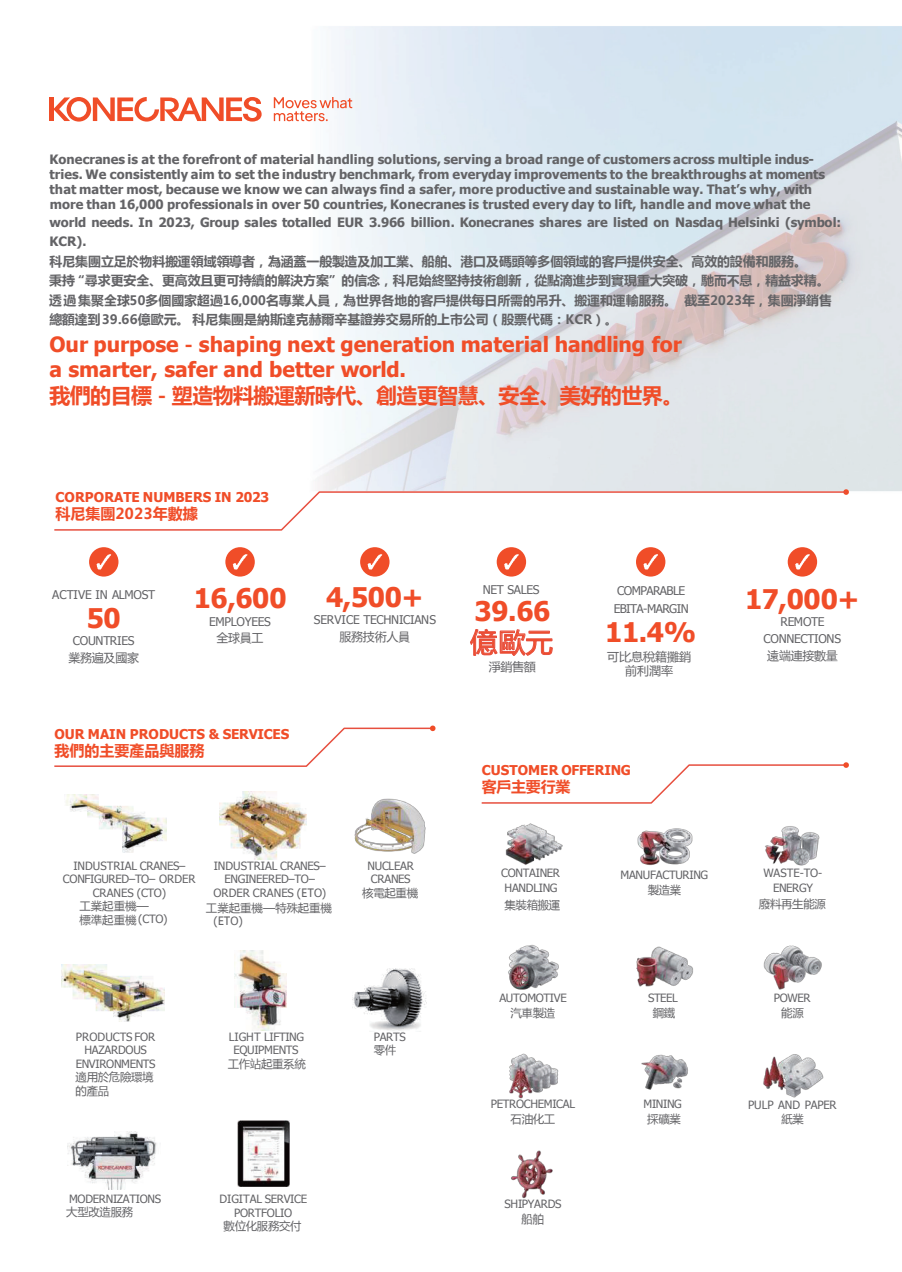
<style>
.page{position:relative;width:902px;height:1272px;background:#fff}
.page>*{position:absolute;margin:0;border:0;box-sizing:border-box;transform-origin:0 0}
.t1{font:700 27px "Tahoma";letter-spacing:-.015em;color:#f04d28}
.t2{font:27px "Microsoft Ya Hei Traditional";color:#f04d28}
.t3{font:700 21px/24.6px "Tahoma";color:#f04d28}
.t4{font:700 21px "Microsoft Ya Hei";letter-spacing:-.03em;color:#f04d28}
.t5{font:700 15px "Microsoft Ya Hei";color:#f04d28}
.t6{font:700 13.5px "Tahoma";color:#f04d28}
.t7{font:700 12.9px/15.3px "Tahoma";color:#636366}
.t8{font:700 12.9px/19.4px "Microsoft Ya Hei";color:#636366}
.t9{font:12px/17.4px "Tahoma";letter-spacing:-.025em;color:#636366;text-align:center}
.t10{font:12px "Microsoft Ya Hei Traditional";letter-spacing:-.025em;color:#636366}
.t11{font:12px/18px "Tahoma";letter-spacing:-.05em;color:#636366}
.t12{font:12px/14.4px "Microsoft Ya Hei Traditional";letter-spacing:-.005em;color:#636366;text-align:center}
.t13{font:11.4px/13.5px "Tahoma";letter-spacing:-.025em;color:#636366;text-align:center}
.t14{font:11.4px/13.5px "Microsoft Ya Hei Traditional";letter-spacing:-.025em;color:#636366}
.t15{font:11.4px "Microsoft Ya Hei Traditional";color:#636366}
.s1{font-family:"Microsoft Ya Hei"}
.s2{font-family:"Tahoma"}
.s3{font-family:"Microsoft Ya Hei Traditional"}
</style>
<div class="page">
<img style="left:308px;top:26px;width:593px;height:468px">
<img style="left:763px;top:945px;width:59px;height:45px">
<img style="left:509px;top:1053px;width:50px;height:45px">
<img style="left:641px;top:1054px;width:47px;height:36px">
<img style="left:763px;top:1054px;width:60px;height:43px">
<img style="left:511px;top:1150px;width:42px;height:49px">
<img style="left:505px;top:823px;width:58px;height:42px">
<img style="left:637px;top:828px;width:56px;height:38px">
<img style="left:765px;top:826px;width:55px;height:40px">
<img style="left:508px;top:944px;width:51px;height:46px">
<img style="left:636px;top:946px;width:57px;height:41px">
<svg style="left:54px;top:725px;width:381px;height:42px"></svg>
<img style="left:66px;top:794px;width:100px;height:58px">
<img style="left:219px;top:791px;width:87px;height:68px">
<img style="left:354px;top:798px;width:72px;height:55px">
<img style="left:62px;top:964px;width:103px;height:57px">
<svg style="left:481px;top:762px;width:367px;height:42px"></svg>
<img style="left:234px;top:950px;width:52px;height:80px">
<img style="left:352px;top:968px;width:74px;height:63px">
<img style="left:68px;top:1131px;width:89px;height:58px">
<img style="left:237px;top:1120px;width:52px;height:66px">
<svg style="left:470px;top:628px;width:83px;height:28px"></svg>
<div style="left:89px;top:547px;width:29px;height:29px;background:#f04d28;border-radius:50%"></div>
<svg style="left:96px;top:554px;width:15px;height:15px"></svg>
<div style="left:225px;top:547px;width:30px;height:29px;background:#f04d28;border-radius:50%"></div>
<svg style="left:233px;top:554px;width:14px;height:15px"></svg>
<div style="left:360px;top:547px;width:29px;height:29px;background:#f04d28;border-radius:50%"></div>
<svg style="left:367px;top:554px;width:15px;height:15px"></svg>
<div style="left:496px;top:547px;width:30px;height:29px;background:#f04d28;border-radius:50%"></div>
<svg style="left:504px;top:554px;width:15px;height:15px"></svg>
<div style="left:636px;top:547px;width:29px;height:29px;background:#f04d28;border-radius:50%"></div>
<svg style="left:643px;top:554px;width:15px;height:15px"></svg>
<div style="left:787px;top:547px;width:30px;height:29px;background:#f04d28;border-radius:50%"></div>
<svg style="left:795px;top:554px;width:14px;height:15px"></svg>
<svg style="left:54px;top:489px;width:794px;height:42px"></svg>
<div style="left:49px;top:97px;width:5px;height:24px;background:#f04d28"></div>
<svg style="left:54px;top:97px;width:207px;height:25px"></svg>
<svg style="left:274px;top:97px;width:78px;height:24px"></svg>
<p class="t7" style="left:49px;top:150px;width:777px">Konecranes is at the forefront of material handling solutions, serving a broad range of customers across multiple indus&shy;tries. We consistently aim to set the industry benchmark, from everyday improvements to the breakthroughs at moments that matter most, because we know we can always find a safer, more productive and sustainable way. That’s why, with more than 16,000 professionals in over 50 countries, Konecranes is trusted every day to lift, handle and move what the</p>
<p class="t7" style="left:49px;top:212px;width:793px;line-height:19.2px">world needs. In 2023, Group sales totalled EUR 3.966 billion. Konecranes shares are listed on Nasdaq Helsinki (symbol:<br>KCR).</p>
<p class="t8" style="left:49px;top:251px;width:784px">科尼集團立足於物料搬運領域領導者，為涵蓋一般製造及加工業、船舶、港口及碼頭等多個領域的客戶提供安全、高效的設備和服務。<br>秉持“尋求更安全、更高效且更可持續的解決方案”的信念，科尼始終堅持技術創新，從點滴進步到實現重大突破，馳而不息，精益求精。透過集聚全球50多個國家超過16,000名專業人員，為世界各地的客戶提供每日所需的吊升、搬運和運輸服務。截至2023年，集團淨銷售總額達到39.66億歐元。科尼集團是納斯達克赫爾辛基證券交易所的上市公司（股票代碼：KCR）。</p>
<h2 class="t3" style="left:49px;top:331px;width:634px">Our purpose <span class="s1">-</span> shaping next generation material handling for a smarter, safer and better world.</h2>
<h2 class="t4" style="left:49px;top:381px;width:635px">我們的目標 - 塑造物料搬運新時代、創造更智慧、安全、美好的世界。</h2>
<p class="t6" style="left:55px;top:487px;width:215px">CORPORATE NUMBERS IN 2023</p>
<p class="t5" style="left:55px;top:503px;width:144px">科尼集團2023年數據</p>
<p class="t9" style="left:52px;top:585px;width:104px">ACTIVE IN ALMOST</p>
<h1 class="t1" style="left:87px;top:599px;width:36px">50</h1>
<p class="t9" style="left:73px;top:631px;width:63px">COUNTRIES</p>
<p class="t10" style="left:68px;top:649px;width:72px">業務遍及國家</p>
<h1 class="t1" style="left:194px;top:579px;width:94px">16,600</h1>
<p class="t9" style="left:209px;top:612px;width:63px">EMPLOYEES</p>
<p class="t10" style="left:216px;top:629px;width:49px">全球員工</p>
<h1 class="t1" style="left:326px;top:578px;width:99px">4,500+</h1>
<p class="t9" style="left:314px;top:610px;width:124px">SERVICE TECHNICIANS</p>
<p class="t10" style="left:339px;top:628px;width:72px">服務技術人員</p>
<p class="t6" style="left:54px;top:724px;width:236px">OUR MAIN PRODUCTS &amp; SERVICES</p>
<p class="t5" style="left:54px;top:740px;width:151px">我們的主要產品與服務</p>
<p class="t13" style="left:63px;top:858px;width:134px">INDUSTRIAL CRANES–<br>CONFIGURED–TO– ORDER<br>CRANES (CTO)</p>
<p class="t14" style="left:79px;top:913px;width:90px">標準起重機 <span class="s2">(CTO)</span></p>
<p class="t14" style="left:79px;top:899px;width:71px">工業起重機—</p>
<p class="t13" style="left:213px;top:858px;width:114px">INDUSTRIAL CRANES–<br>ENGINEERED–TO–<br>ORDER CRANES (<span class="s3">ET</span>O)</p>
<p class="t13" style="left:213px;top:913px;width:31px">(<span class="s3">ET</span>O)</p>
<p class="t15" style="left:206px;top:899px;width:127px">工業起重機—特殊起重機</p>
<p class="t13" style="left:367px;top:858px;width:48px;text-align:left">NUCLEAR<br>CRANES</p>
<p class="t14" style="left:362px;top:886px;width:57px">核電起重機</p>
<p class="t13" style="left:76px;top:1029px;width:81px">PRODUCTS FOR<br>HAZARDOUS<br>ENVIRONMENTS</p>
<p class="t14" style="left:76px;top:1070px;width:80px">適用於危險環境的產品</p>
<p class="t13" style="left:229px;top:1029px;width:77px">LIGHT LIFTING<br>EQUIPMENTS</p>
<p class="t14" style="left:228px;top:1057px;width:80px">工作站起重系統</p>
<p class="t13" style="left:69px;top:1191px;width:93px">MODERNIZATIONS</p>
<p class="t14" style="left:66px;top:1205px;width:68px">大型改造服務</p>
<p class="t13" style="left:219px;top:1191px;width:89px">DIGITAL SERVICE<br>PORTFOLIO</p>
<p class="t14" style="left:223px;top:1219px;width:80px">數位化服務交付</p>
<p class="t13" style="left:373px;top:1029px;width:34px">PARTS</p>
<p class="t14" style="left:373px;top:1043px;width:24px">零件</p>
<p class="t9" style="left:482px;top:580px;width:58px">NET SALES</p>
<h1 class="t1" style="left:474px;top:592px;width:77px">39.66</h1>
<h1 class="t2" style="left:470px;top:623px;width:84px">億歐元</h1>
<p class="t10" style="left:488px;top:658px;width:49px">淨銷售額</p>
<p class="t11" style="left:613px;top:581px;width:76px">COMPARABLE<br>EBITA-MARGIN</p>
<h1 class="t1" style="left:605px;top:613px;width:92px">11.4%</h1>
<p class="t12" style="left:607px;top:649px;width:86px">可比息稅籍攤銷前利潤率</p>
<p class="t6" style="left:482px;top:761px;width:151px">CUSTOMER OFFERING</p>
<p class="t5" style="left:482px;top:776px;width:90px">客戶主要行業</p>
<p class="t13" style="left:501px;top:865px;width:60px;line-height:15px;text-align:left">CONTAINER<br>HANDLING</p>
<p class="t14" style="left:504px;top:898px;width:57px">集裝箱搬運</p>
<p class="t13" style="left:620px;top:867px;width:89px">MANUFACTURING</p>
<p class="t14" style="left:647px;top:883px;width:35px">製造業</p>
<p class="t13" style="left:499px;top:990px;width:69px">AUTOMOTIVE</p>
<p class="t14" style="left:510px;top:1006px;width:46px">汽車製造</p>
<p class="t13" style="left:648px;top:990px;width:31px">STEEL</p>
<p class="t14" style="left:652px;top:1006px;width:24px">鋼鐵</p>
<p class="t13" style="left:490px;top:1097px;width:86px">PETROCHEMICAL</p>
<p class="t14" style="left:510px;top:1112px;width:46px">石油化工</p>
<p class="t13" style="left:643px;top:1097px;width:40px">MINING</p>
<p class="t14" style="left:647px;top:1112px;width:35px">採礦業</p>
<p class="t13" style="left:504px;top:1196px;width:59px">SHIPYARDS</p>
<p class="t14" style="left:521px;top:1212px;width:24px">船舶</p>
<h1 class="t1" style="left:745px;top:580px;width:116px">17,000+</h1>
<p class="t9" style="left:763px;top:612px;width:79px">REMOTE<br>CONNECTIONS</p>
<p class="t10" style="left:767px;top:647px;width:72px">遠端連接數量</p>
<p class="t13" style="left:763px;top:865px;width:60px;line-height:15px">WASTE-TO-<br>ENERGY</p>
<p class="t14" style="left:758px;top:898px;width:68px">廢料再生能源</p>
<p class="t13" style="left:773px;top:990px;width:38px">POWER</p>
<p class="t14" style="left:781px;top:1006px;width:24px">能源</p>
<p class="t13" style="left:748px;top:1097px;width:90px">PULP AND PAPER</p>
<p class="t14" style="left:781px;top:1112px;width:24px">紙業</p>
</div>
